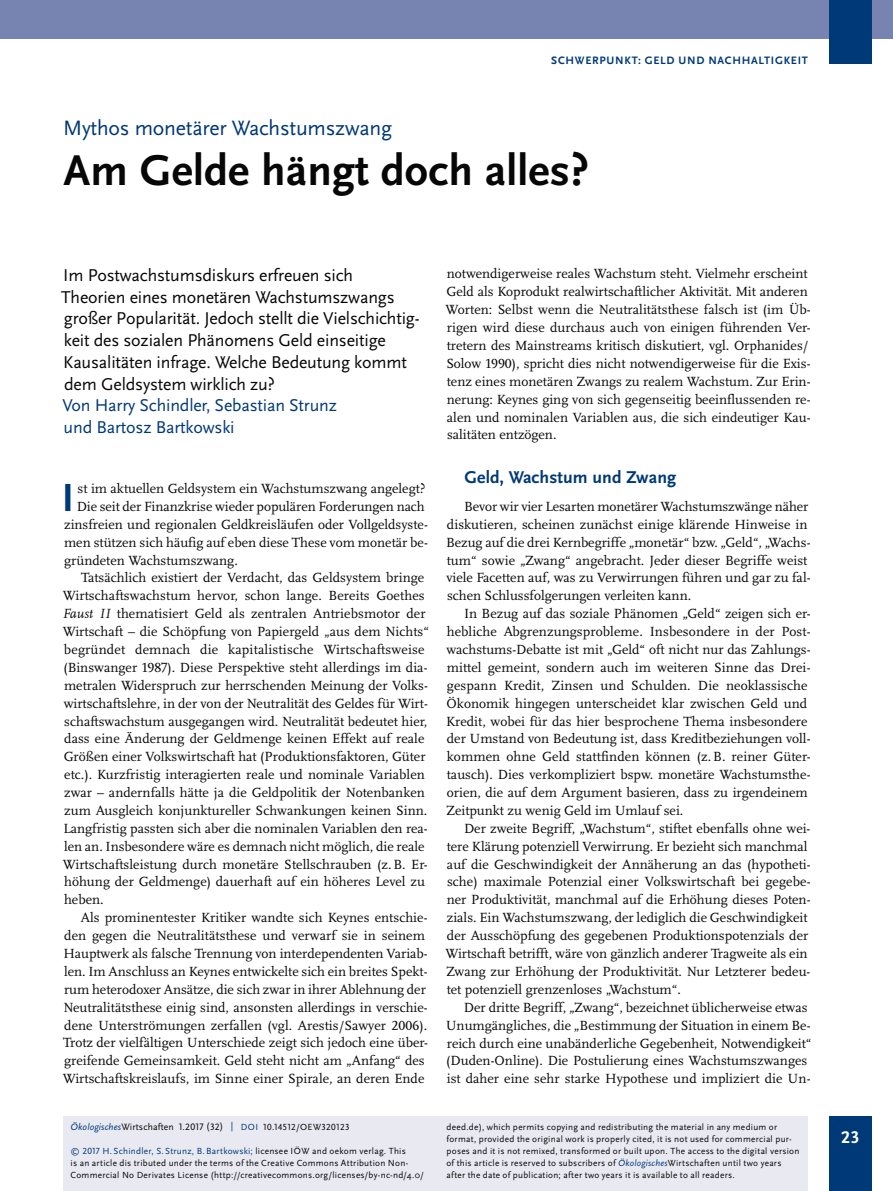
<style>
.page{position:relative;width:893px;height:1191px;background:#fff}
.page>*{position:absolute;margin:0;border:0;box-sizing:border-box;transform-origin:0 0}
.t1{font:700 45px "Scala Sans Pro";letter-spacing:.005em;color:#070707}
.t2{font:700 40.95px "Scala Sans Pro";color:#003977}
.t3{font:21.75px "Scala Sans Pro";letter-spacing:-.01em;color:#003977}
.t4{font:17.85px/21.8px "Scala Sans Pro";letter-spacing:-.01em;color:#070707}
.t5{font:17.85px/21.8px "Scala Sans Pro";letter-spacing:-.01em;color:#003977}
.t6{font:700 17.85px "Scala Sans Pro";letter-spacing:.005em;color:#003977}
.t7{font:700 17.85px "Scala Sans Pro";color:#fff}
.t8{font:13.8px/17.9px "Scala Pro";color:#070707}
.t9{font:700 11.25px "Scala Sans Pro";letter-spacing:.06em;color:#003977}
.t10{font:10.5px "Scala Sans Pro";color:#070707}
.t11{font:9.75px "Scala Sans Pro";letter-spacing:.01em;color:#070707}
.t12{font:9.3px/12px "Scala Sans Pro";letter-spacing:.025em;color:#070707}
.s1{font-style:italic}
.s2{font-style:italic;color:#003977}
.s3{color:#003977}
.s4{font-size:9.3px;color:#003977}
.s5{font-size:9.3px}
</style>
<div class="page">
<div style="left:0;top:0;width:893px;height:38px;background:#7783b1"></div>
<div style="left:829px;top:0;width:43px;height:64px;background:#003977"></div>
<div style="left:829px;top:1116px;width:43px;height:74px;background:#003977"></div>
<div style="left:64px;top:1116px;width:744px;height:74px;background:#e9e9f2"></div>
<p class="t9" style="left:551px;top:56px;width:258px">SCHWERPUNKT: GELD UND NACHHALTIGKEIT</p>
<h3 class="t3" style="left:63px;top:120px;width:331px">Mythos monetärer Wachstumszwang</h3>
<h1 class="t1" style="left:64px;top:152px;width:527px">Am Gelde hängt doch alles?</h1>
<p class="t4" style="left:61px;top:266px;width:360px">Im Postwachstumsdiskurs erfreuen sich<br>Theo rien eines monetären Wachstumszwangs großer Popularität. Jedoch stellt die Vielschichtig&shy;keit des sozialen Phänomens Geld einseitige<br>Kau salitäten infrage. Welche Bedeutung kommt dem Geld system wirklich zu?</p>
<p class="t5" style="left:62px;top:396px;width:276px">Von Harry Schindler, Sebastian Strunz und Bartosz Bartkowski</p>
<h2 class="t2" style="left:62px;top:482px;width:14px">I</h2>
<p class="t8" style="left:78px;top:480px;width:349px">st im aktuellen Geldsystem ein Wachstumszwang angelegt?</p>
<p class="t8" style="left:77px;top:498px;width:350px">Die seit der Finanzkrise wieder populären Forderungen nach</p>
<p class="t8" style="left:64px;top:516px;width:365px">zinsfreien und regionalen Geldkreisläufen oder Vollgeldsyste-</p>
<p class="t8" style="left:64px;top:534px;width:365px">men stützen sich häufig auf eben diese These vom monetär be-</p>
<p class="t8" style="left:64px;top:552px;width:175px">gründeten Wachstumszwang.</p>
<p class="t8" style="left:81px;top:570px;width:345px">Tatsächlich existiert der Verdacht, das Geldsystem bringe</p>
<p class="t8" style="left:63px;top:588px;width:363px">Wirtschaftswachstum hervor, schon lange. Bereits Goethes</p>
<p class="t8" style="left:63px;top:606px;width:364px"><span class="s1">Faust II</span> thematisiert Geld als zentralen Antriebsmotor der</p>
<p class="t8" style="left:63px;top:623px;width:368px">Wirtschaft – die Schöpfung von Papiergeld „aus dem Nichts“</p>
<p class="t8" style="left:64px;top:641px;width:362px">begründet demnach die kapitalistische Wirtschaftsweise</p>
<p class="t8" style="left:64px;top:659px;width:366px">(Binswanger 1987). Diese Perspektive steht allerdings im dia-</p>
<p class="t8" style="left:64px;top:677px;width:365px">metralen Widerspruch zur herrschenden Meinung der Volks-</p>
<p class="t8" style="left:64px;top:695px;width:366px">wirtschaftslehre, in der von der Neutralität des Geldes für Wirt-</p>
<p class="t8" style="left:64px;top:713px;width:365px">schaftswachstum ausgegangen wird. Neutralität bedeutet hier,</p>
<p class="t8" style="left:64px;top:731px;width:362px">dass eine Änderung der Geldmenge keinen Effekt auf reale</p>
<p class="t8" style="left:64px;top:749px;width:363px">Größen einer Volkswirtschaft hat (Produktionsfaktoren, Güter</p>
<p class="t8" style="left:64px;top:766px;width:362px">etc.). Kurzfristig interagierten reale und nominale Variablen</p>
<p class="t8" style="left:64px;top:784px;width:362px">zwar – andernfalls hätte ja die Geldpolitik der Notenbanken</p>
<p class="t8" style="left:64px;top:802px;width:365px">zum Ausgleich konjunktureller Schwankungen keinen Sinn.</p>
<p class="t8" style="left:63px;top:820px;width:366px">Langfristig passten sich aber die nominalen Variablen den rea-</p>
<p class="t8" style="left:64px;top:838px;width:362px">len an. Insbesondere wäre es demnach nicht möglich, die reale</p>
<p class="t8" style="left:63px;top:856px;width:366px">Wirtschaftsleistung durch monetäre Stellschrauben (z. B. Er-</p>
<p class="t8" style="left:64px;top:874px;width:362px">höhung der Geldmenge) dauerhaft auf ein höheres Level zu</p>
<p class="t8" style="left:64px;top:892px;width:41px">heben.</p>
<p class="t8" style="left:81px;top:909px;width:349px">Als prominentester Kritiker wandte sich Keynes entschie-</p>
<p class="t8" style="left:64px;top:927px;width:362px">den gegen die Neutralitätsthese und verwarf sie in seinem</p>
<p class="t8" style="left:63px;top:945px;width:366px">Hauptwerk als falsche Trennung von interdependenten Variab-</p>
<p class="t8" style="left:64px;top:963px;width:365px">len. Im Anschluss an Keynes entwickelte sich ein breites Spekt-</p>
<p class="t8" style="left:64px;top:981px;width:363px">rum heterodoxer Ansätze, die sich zwar in ihrer Ablehnung der</p>
<p class="t8" style="left:63px;top:999px;width:366px">Neutralitätsthese einig sind, ansonsten allerdings in verschie-</p>
<p class="t8" style="left:64px;top:1017px;width:365px">dene Unterströmungen zerfallen (vgl. Arestis/Sawyer 2006).</p>
<p class="t8" style="left:63px;top:1035px;width:366px">Trotz der vielfältigen Unterschiede zeigt sich jedoch eine über-</p>
<p class="t8" style="left:64px;top:1053px;width:362px">greifende Gemeinsamkeit. Geld steht nicht am „Anfang“ des</p>
<p class="t8" style="left:63px;top:1070px;width:363px">Wirtschaftskreislaufs, im Sinne einer Spirale, an deren Ende</p>
<p class="t11" style="left:71px;top:1123px;width:280px"><span class="s2">Ökologisches</span>Wirtschaften 1.2017 (32) <span class="s3">|</span> <span class="s4">DOI</span> <span class="s5">10.14512/OEW320123</span></p>
<p class="t12" style="left:71px;top:1145px;width:355px"><span class="s3">© 2017 H. Schindler, S. Strunz, B. Bartkowski;</span> licensee IÖW and oekom verlag. This<br>is an article dis tributed under the terms of the Creative Commons Attribution Non-<br>Commercial No Derivates License (http://creativecommons.org/licenses/by-nc-nd/4.0/</p>
<p class="t8" style="left:446px;top:266px;width:366px">notwendigerweise reales Wachstum steht. Vielmehr erscheint Geld als Koprodukt realwirtschaftlicher Aktivität. Mit anderen Worten: Selbst wenn die Neutralitätsthese falsch ist (im Üb&shy;rigen wird diese durchaus auch von einigen führenden Ver&shy;tretern des Mainstreams kritisch diskutiert, vgl. Orphanides/ Solow 1990), spricht dies nicht notwendigerweise für die Exis&shy;tenz eines monetären Zwangs zu realem Wachstum. Zur Erin&shy;nerung: Keynes ging von sich gegenseitig beeinflussenden re&shy;alen und nominalen Variablen aus, die sich eindeutiger Kau&shy;salitäten entzögen.</p>
<p class="t6" style="left:465px;top:470px;width:213px">Geld, Wachstum und Zwang</p>
<p class="t8" style="left:446px;top:498px;width:366px;text-indent:18px">Bevor wir vier Lesarten monetärer Wachstumszwänge näher diskutieren, scheinen zunächst einige klärende Hinweise in Bezug auf die drei Kernbegriffe „monetär“ bzw. „Geld“, „Wachs&shy;tum“ sowie „Zwang“ angebracht. Jeder dieser Begriffe weist viele Facetten auf, was zu Verwirrungen führen und gar zu fal&shy;schen Schlussfolgerungen verleiten kann.</p>
<p class="t8" style="left:446px;top:606px;width:366px;text-indent:18px">In Bezug auf das soziale Phänomen „Geld“ zeigen sich er&shy;hebliche Abgrenzungsprobleme. Insbesondere in der Post&shy;wachstums-Debatte ist mit „Geld“ oft nicht nur das Zahlungs&shy;mittel gemeint, sondern auch im weiteren Sinne das Drei&shy;gespann Kredit, Zinsen und Schulden. Die neoklassische Ökonomik hingegen unterscheidet klar zwischen Geld und Kredit, wobei für das hier besprochene Thema insbesondere der Umstand von Bedeutung ist, dass Kreditbeziehungen voll&shy;kommen ohne Geld stattfinden können (z. B. reiner Güter&shy;tausch). Dies verkompliziert bspw. monetäre Wachstumsthe&shy;orien, die auf dem Argument basieren, dass zu irgendeinem Zeitpunkt zu wenig Geld im Umlauf sei.</p>
<p class="t8" style="left:446px;top:820px;width:366px;text-indent:18px">Der zweite Begriff, „Wachstum“, stiftet ebenfalls ohne wei&shy;tere Klärung potenziell Verwirrung. Er bezieht sich manchmal auf die Geschwindigkeit der Annäherung an das (hypotheti&shy;sche) maximale Potenzial einer Volkswirtschaft bei gegebe&shy;ner Produktivität, manchmal auf die Erhöhung dieses Poten&shy;zials. Ein Wachstumszwang, der lediglich die Geschwindigkeit der Ausschöpfung des gegebenen Produktionspotenzials der Wirtschaft betrifft, wäre von gänzlich anderer Tragweite als ein Zwang zur Erhöhung der Produktivität. Nur Letzterer bedeu&shy;tet potenziell grenzenloses „Wachstum“.</p>
<p class="t8" style="left:446px;top:999px;width:367px;text-indent:18px">Der dritte Begriff, „Zwang“, bezeichnet üblicherweise etwas Unumgängliches, die „Bestimmung der Situation in einem Be&shy;reich durch eine unabänderliche Gegebenheit, Notwendigkeit“ (Duden-Online). Die Postulierung eines Wachstumszwanges ist daher eine sehr starke Hypothese und impliziert die Un-</p>
<p class="t12" style="left:446px;top:1121px;width:354px">deed.de), which permits copying and redistributing the material in any medium or format, provided the original work is properly cited, it is not used for commercial pur&shy;poses and it is not remixed, transformed or built upon. The access to the digital version of this article is reserved to subscribers of <span class="s2">Ökologisches</span>Wirtschaften until two years after the date of publication; after two years it is available to all readers.</p>
<p class="t10" style="left:645px;top:1135px;width:165px"><span class="s2">Ökologisches</span>Wirtschaften 1.2017 (32)</p>
<p class="t7" style="left:841px;top:1130px;width:20px">23</p>
</div>
